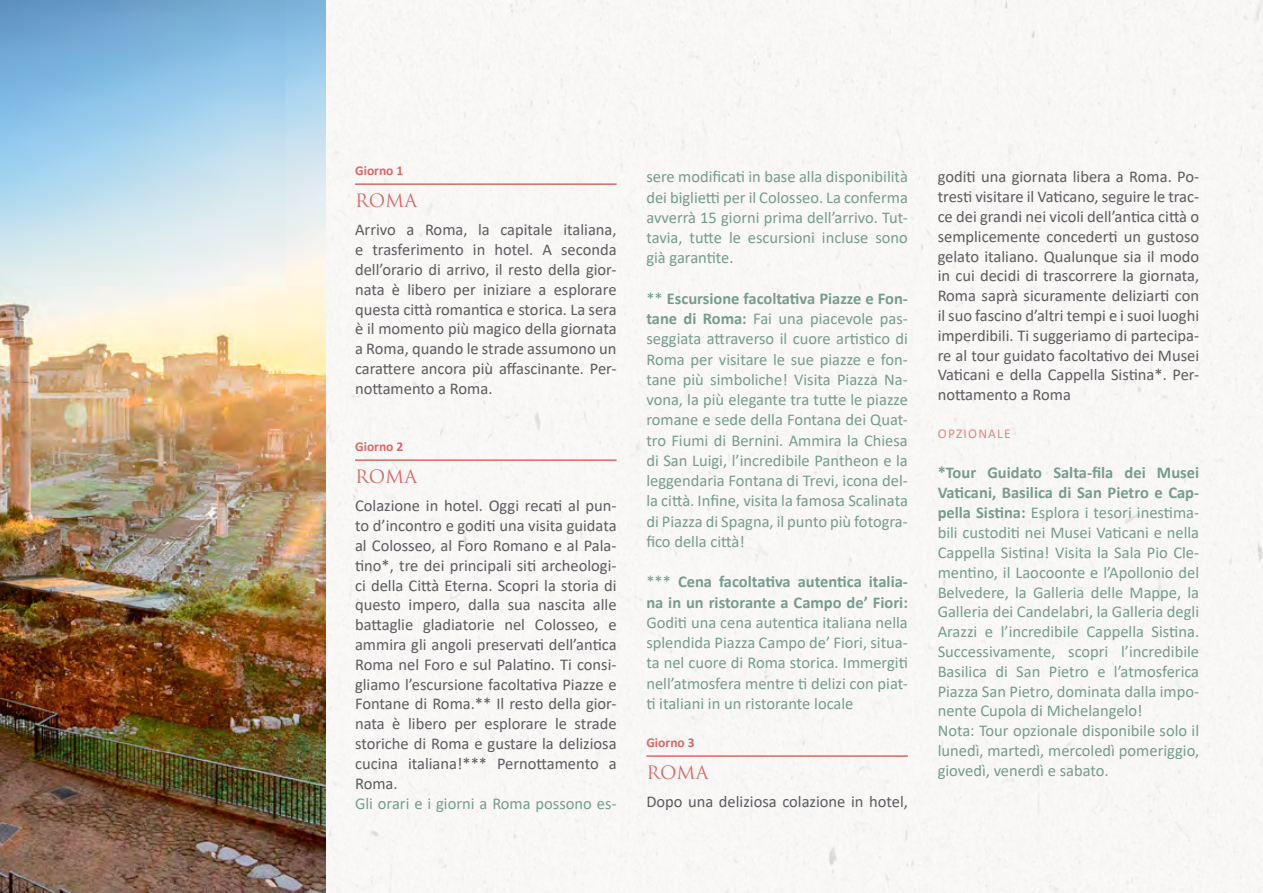
<style>
.page{position:relative;width:1263px;height:893px;background:#fff}
.page>*{position:absolute;margin:0;border:0;box-sizing:border-box;transform-origin:0 0}
.t1{font:18px "Trajan Pro";letter-spacing:.015em;color:#dc6865}
.t2{font:16.5px/20.2px "Calibri";color:#779b90;text-align:justify}
.t3{font:16.5px/19.8px "Calibri";color:#5c5b5f;text-align:justify}
.t4{font:700 16.5px/20.2px "Calibri";color:#779b90}
.t5{font:700 13.5px "Calibri";color:#dc6865}
.t6{font:13.5px "Calibri";letter-spacing:.09em;color:#e3857e}
.s1{font-weight:700}
.s2{font-weight:400}
</style>
<div class="page">
<div style="left:325px;top:0;width:938px;height:893px;background:#f9f7f6"></div>
<img style="left:0;top:0;width:325px;height:893px">
<hr style="left:355px;top:183px;width:262px;height:2px;background:#dc6865">
<hr style="left:355px;top:459px;width:262px;height:2px;background:#dc6865">
<hr style="left:646px;top:755px;width:262px;height:2px;background:#dc6865">
<p class="t5" style="left:355px;top:161px;width:50px">Giorno 1</p>
<p class="t1" style="left:355px;top:189px;width:63px">ROMA</p>
<p class="t3" style="left:355px;top:220px;width:263px">Arrivo a Roma, la capitale italiana, e trasferimento in hotel. A seconda dell’orario di arrivo, il resto della gior&shy;nata è libero per iniziare a esplorare questa città romantica e storica. La sera è il momento più magico della giornata a Roma, quando le strade assumono un carattere ancora più affascinante. Per&shy;nottamento a Roma.</p>
<p class="t5" style="left:355px;top:437px;width:50px">Giorno 2</p>
<p class="t1" style="left:355px;top:465px;width:63px">ROMA</p>
<p class="t3" style="left:355px;top:496px;width:263px">Colazione in hotel. Oggi recati al pun&shy;to d’incontro e goditi una visita guidata al Colosseo, al Foro Romano e al Pala&shy;tino*, tre dei principali siti archeologi&shy;ci della Città Eterna. Scopri la storia di questo impero, dalla sua nascita alle battaglie gladiatorie nel Colosseo, e ammira gli angoli preservati dell’antica Roma nel Foro e sul Palatino. Ti consi&shy;gliamo l’escursione facoltativa Piazze e Fontane di Roma.** Il resto della gior&shy;nata è libero per esplorare le strade storiche di Roma e gustare la deliziosa cucina italiana!*** Pernottamento a Roma.</p>
<p class="t2" style="left:355px;top:793px;width:263px">Gli orari e i giorni a Roma possono es-</p>
<p class="t2" style="left:646px;top:166px;width:263px">sere modificati in base alla disponibilità dei biglietti per il Colosseo. La conferma avverrà 15 giorni prima dell’arrivo. Tut&shy;tavia, tutte le escursioni incluse sono già garantite.</p>
<p class="t2" style="left:646px;top:288px;width:263px">** <span class="s1">Escursione facoltativa Piazze e Fon&shy;tane di Roma:</span> Fai una piacevole pas&shy;seggiata attraverso il cuore artistico di Roma per visitare le sue piazze e fon&shy;tane più simboliche! Visita Piazza Na&shy;vona, la più elegante tra tutte le piazze romane e sede della Fontana dei Quat&shy;tro Fiumi di Bernini. Ammira la Chiesa di San Luigi, l’incredibile Pantheon e la leggendaria Fontana di Trevi, icona del&shy;la città. Infine, visita la famosa Scalinata di Piazza di Spagna, il punto più fotogra&shy;fico della città!</p>
<p class="t4" style="left:646px;top:572px;width:263px"><span class="s2">***</span> Cena facoltativa autentica italia&shy;na in un ristorante a Campo de’ Fiori:</p>
<p class="t2" style="left:646px;top:612px;width:263px">Goditi una cena autentica italiana nella splendida Piazza Campo de’ Fiori, situa&shy;ta nel cuore di Roma storica. Immergiti nell’atmosfera mentre ti delizi con piat&shy;ti italiani in un ristorante locale</p>
<p class="t5" style="left:646px;top:733px;width:50px">Giorno 3</p>
<p class="t1" style="left:646px;top:761px;width:63px">ROMA</p>
<p class="t3" style="left:646px;top:792px;width:263px">Dopo una deliziosa colazione in hotel,</p>
<p class="t3" style="left:938px;top:167px;width:263px">goditi una giornata libera a Roma. Po&shy;tresti visitare il Vaticano, seguire le trac&shy;ce dei grandi nei vicoli dell’antica città o semplicemente concederti un gustoso gelato italiano. Qualunque sia il modo in cui decidi di trascorrere la giornata, Roma saprà sicuramente deliziarti con il suo fascino d’altri tempi e i suoi luoghi imperdibili. Ti suggeriamo di partecipa&shy;re al tour guidato facoltativo dei Musei Vaticani e della Cappella Sistina*. Per&shy;nottamento a Roma</p>
<p class="t6" style="left:938px;top:424px;width:74px">OPZIONALE</p>
<p class="t2" style="left:938px;top:462px;width:263px;line-height:19.8px;text-align:left"><span class="s1">*Tour Guidato Salta-fila dei Musei Vaticani, Basilica di San Pietro e Cap&shy;pella Sistina:</span> Esplora i tesori inestima&shy;bili custoditi nei Musei Vaticani e nella Cappella Sistina! Visita la Sala Pio Cle&shy;mentino, il Laocoonte e l’Apollonio del Belvedere, la Galleria delle Mappe, la Galleria dei Candelabri, la Galleria degli Arazzi e l’incredibile Cappella Sistina.<br>Successivamente, scopri l’incredibile Basilica di San Pietro e l’atmosferica Piazza San Pietro, dominata dalla impo&shy;nente Cupola di Michelangelo!<br>Nota: Tour opzionale disponibile solo il lunedì, martedì, mercoledì pomeriggio, giovedì, venerdì e sabato.</p>
</div>
